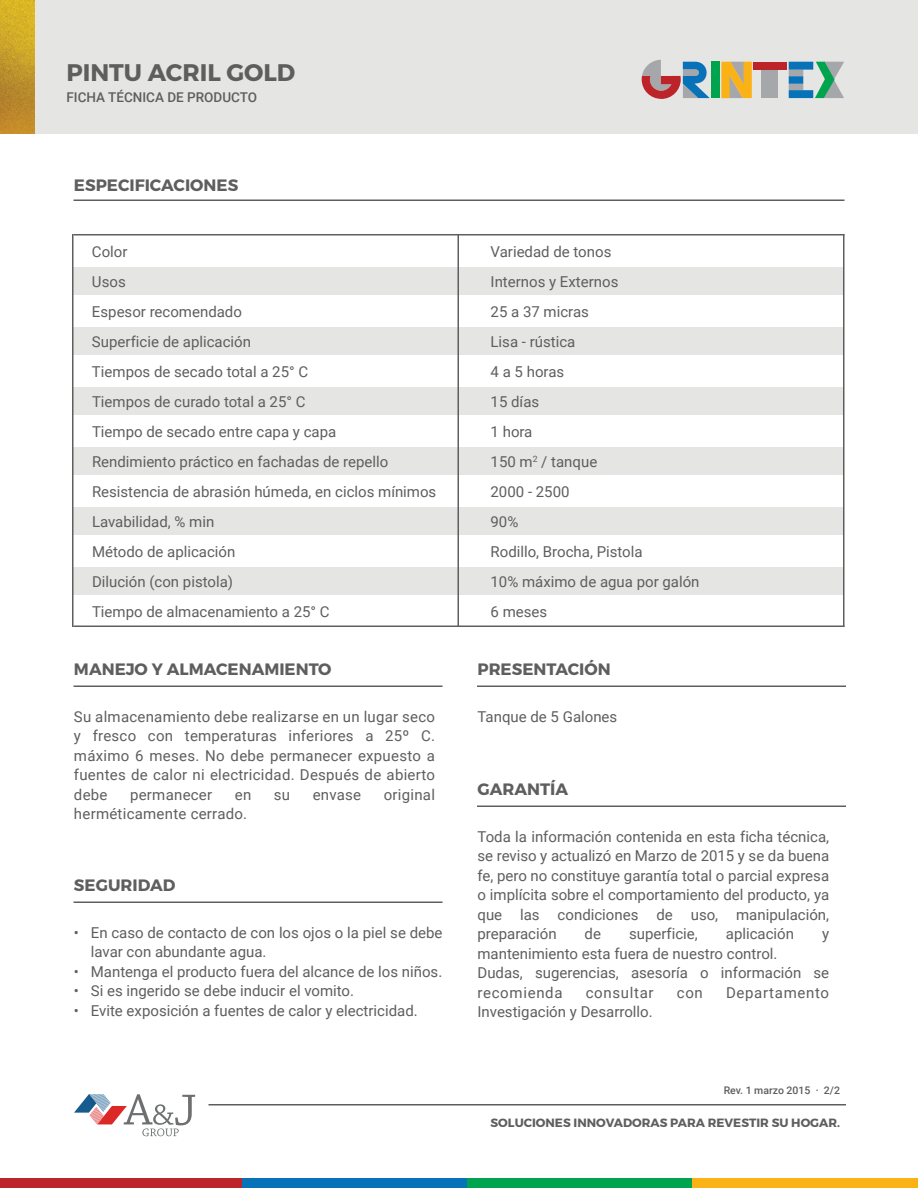
<style>
.page{position:relative;width:918px;height:1188px;background:#fff}
.page>*{position:absolute;margin:0;border:0;box-sizing:border-box;transform-origin:0 0}
.t1{font:700 24px "Montserrat";color:#5e5e5e}
.t2{font:700 16.5px "Montserrat";color:#5e5e5e}
.t3{font:15px/30px "Roboto";color:#5e5e5e}
.t4{font:15px "Roboto";letter-spacing:.045em;color:#5e5e5e}
.t5{font:500 13.5px "Roboto";color:#5e5e5e}
.t6{font:700 12px "Montserrat";color:#5e5e5e}
.t7{font:500 10.5px "Roboto";color:#5e5e5e}
</style>
<div class="page">
<div style="left:74px;top:267px;width:770px;height:28px;background:#e5e5e4"></div>
<div style="left:74px;top:328px;width:770px;height:27px;background:#e5e5e4"></div>
<div style="left:74px;top:388px;width:770px;height:27px;background:#e5e5e4"></div>
<div style="left:74px;top:448px;width:770px;height:27px;background:#e5e5e4"></div>
<div style="left:74px;top:507px;width:770px;height:28px;background:#e5e5e4"></div>
<div style="left:74px;top:568px;width:770px;height:27px;background:#e5e5e4"></div>
<div style="left:0;top:0;width:918px;height:134px;background:#e5e5e4"></div>
<div style="left:761px;top:70px;width:17px;height:28px;background:#a5a7aa"></div>
<svg style="left:642px;top:60px;width:68px;height:39px"></svg>
<div style="left:711px;top:62px;width:8px;height:36px;background:#00a44f"></div>
<svg style="left:721px;top:62px;width:31px;height:36px"></svg>
<div style="left:754px;top:62px;width:33px;height:8px;background:#bd2429"></div>
<svg style="left:789px;top:62px;width:55px;height:36px"></svg>
<svg style="left:74px;top:1094px;width:121px;height:42px"></svg>
<div style="left:0;top:1179px;width:243px;height:9px;background:#bd2429"></div>
<div style="left:243px;top:1179px;width:225px;height:9px;background:#0872b9"></div>
<div style="left:468px;top:1179px;width:225px;height:9px;background:#00a44f"></div>
<div style="left:693px;top:1179px;width:225px;height:9px;background:#fab216"></div>
<hr style="left:208px;top:1104px;width:638px;height:2px;background:#5e5e5e">
<hr style="left:74px;top:200px;width:770px;height:1px;background:#5e5e5e">
<hr style="left:458px;top:234px;width:1px;height:393px;background:#5e5e5e">
<hr style="left:72px;top:234px;width:2px;height:393px;background:#5e5e5e">
<hr style="left:843px;top:234px;width:1px;height:393px;background:#5e5e5e">
<hr style="left:74px;top:234px;width:770px;height:2px;background:#5e5e5e">
<hr style="left:74px;top:626px;width:770px;height:1px;background:#5e5e5e">
<hr style="left:74px;top:686px;width:368px;height:1px;background:#5e5e5e">
<hr style="left:74px;top:902px;width:368px;height:1px;background:#5e5e5e">
<hr style="left:477px;top:806px;width:369px;height:1px;background:#5e5e5e">
<hr style="left:477px;top:686px;width:369px;height:1px;background:#5e5e5e">
<img style="left:0;top:0;width:34px;height:134px">
<h1 class="t1" style="left:66px;top:58px;width:230px">PINTU ACRIL GOLD</h1>
<p class="t5" style="left:66px;top:88px;width:192px">FICHA TÉCNICA DE PRODUCTO</p>
<p class="t2" style="left:74px;top:174px;width:166px">ESPECIFICACIONES</p>
<p class="t3" style="left:92px;top:236px;width:346px">Color<br>Usos<br>Espesor recomendado<br>Superficie de aplicación<br>Tiempos de secado total a 25° C<br>Tiempos de curado total a 25° C<br>Tiempo de secado entre capa y capa<br>Rendimiento práctico en fachadas de repello<br>Resistencia de abrasión húmeda, en ciclos mínimos<br>Lavabilidad, % min<br>Método de aplicación<br>Dilución (con pistola)<br>Tiempo de almacenamiento a 25° C</p>
<p class="t3" style="left:491px;top:236px;width:211px">Variedad de tonos<br>Internos y Externos<br>25 a 37 micras<br>Lisa - rústica<br>4 a 5 horas<br>15 días<br>1 hora<br>150 m<sup>2</sup> / tanque<br>2000 - 2500<br>90%<br>Rodillo, Brocha, Pistola<br>10% máximo de agua por galón<br>6 meses</p>
<p class="t2" style="left:74px;top:659px;width:259px">MANEJO Y ALMACENAMIENTO</p>
<p class="t3" style="left:74px;top:706px;width:363px;line-height:19.5px;text-align:justify">Su almacenamiento debe realizarse en un lugar seco y fresco con temperaturas inferiores a 25º C. máximo 6 meses. No debe permanecer expuesto a fuentes de calor ni electricidad. Después de abierto debe</p>
<p class="t3" style="left:130px;top:779px;width:84px">permanecer</p>
<p class="t3" style="left:235px;top:779px;width:18px">en</p>
<p class="t3" style="left:274px;top:779px;width:18px">su</p>
<p class="t3" style="left:313px;top:779px;width:50px">envase</p>
<p class="t3" style="left:384px;top:779px;width:53px">original</p>
<p class="t3" style="left:74px;top:799px;width:175px">herméticamente cerrado.</p>
<p class="t2" style="left:74px;top:875px;width:103px">SEGURIDAD</p>
<p class="t3" style="left:74px;top:917px;width:7px">•</p>
<p class="t3" style="left:74px;top:961px;width:7px;line-height:19.5px;text-align:justify">• • •</p>
<p class="t3" style="left:91px;top:922px;width:353px;line-height:19.5px">En caso de contacto de con los ojos o la piel se debe lavar con abundante agua.<br>Mantenga el producto fuera del alcance de los niños.<br>Si es ingerido se debe inducir el vomito.<br>Evite exposición a fuentes de calor y electricidad.</p>
<p class="t2" style="left:477px;top:659px;width:135px">PRESENTACIÓN</p>
<p class="t3" style="left:477px;top:701px;width:141px">Tanque de 5 Galones</p>
<p class="t2" style="left:477px;top:779px;width:92px">GARANTÍA</p>
<p class="t3" style="left:477px;top:826px;width:353px;line-height:19.5px;text-align:justify">Toda la información contenida en esta ficha técnica, se reviso y actualizó en Marzo de 2015 y se da buena fe, pero no constituye garantía total o parcial expresa o implícita sobre el comportamiento del producto, ya que las condiciones de uso, manipulación, preparación</p>
<p class="t3" style="left:585px;top:919px;width:18px">de</p>
<p class="t3" style="left:629px;top:919px;width:70px">superficie,</p>
<p class="t3" style="left:726px;top:919px;width:70px">aplicación</p>
<p class="t3" style="left:822px;top:919px;width:9px">y</p>
<p class="t3" style="left:477px;top:943px;width:353px;line-height:19.5px">mantenimiento esta fuera de nuestro control.<br>Dudas, sugerencias, asesoría o información se recomienda</p>
<p class="t4" style="left:586px;top:982px;width:69px">consultar</p>
<p class="t3" style="left:677px;top:977px;width:28px">con</p>
<p class="t4" style="left:726px;top:982px;width:105px">Departamento</p>
<p class="t3" style="left:477px;top:997px;width:177px">Investigación y Desarrollo.</p>
<p class="t7" style="left:724px;top:1083px;width:118px">Rev. 1 marzo 2015 · 2/2</p>
<p class="t6" style="left:491px;top:1116px;width:351px">SOLUCIONES INNOVADORAS PARA REVESTIR SU HOGAR.</p>
</div>
